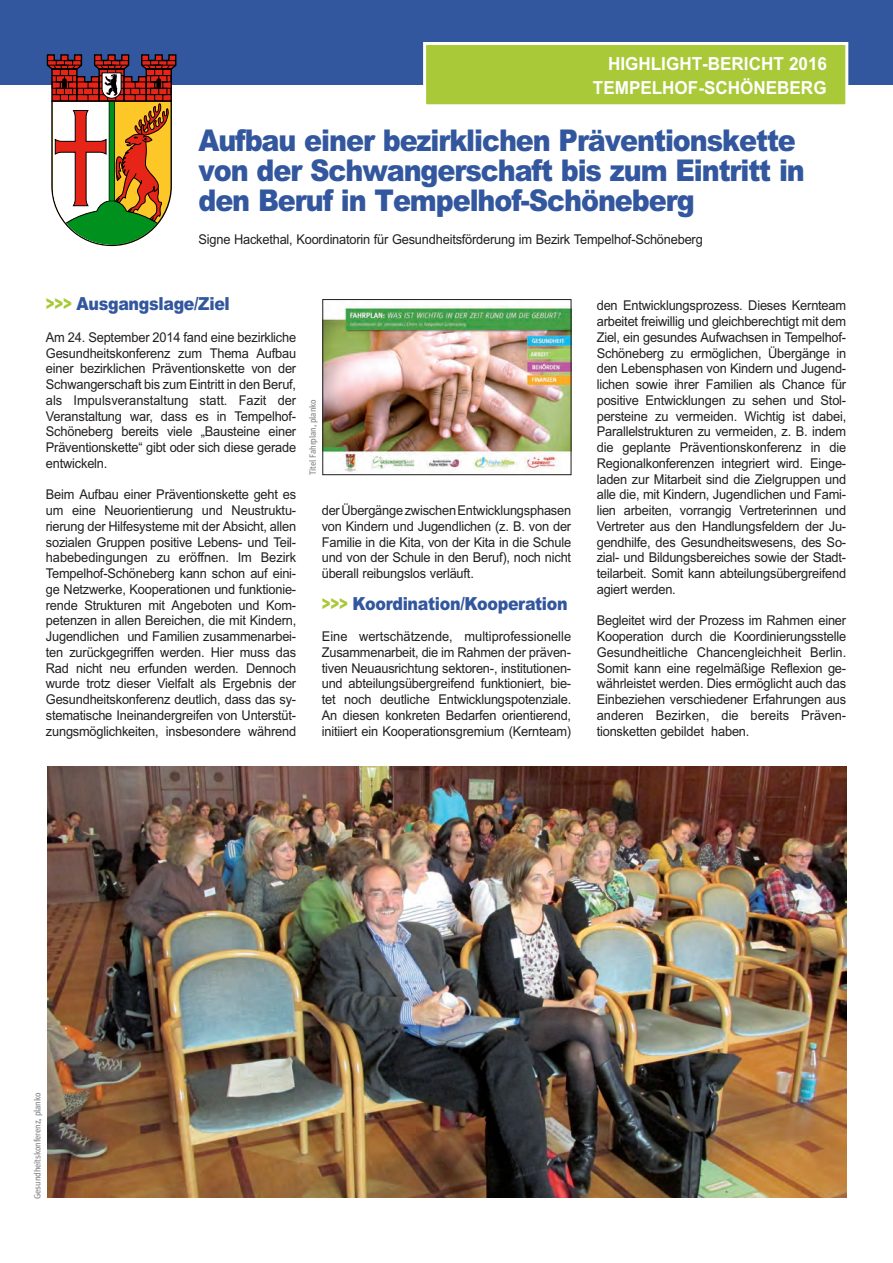
<style>
.page{position:relative;width:893px;height:1263px;background:#fff}
.page>*{position:absolute;margin:0;border:0;box-sizing:border-box;transform-origin:0 0}
.t1{font:900 30px/30px "Arial";letter-spacing:-.04em;color:#33579e;scale:.9 1}
.t2{font:900 18px "Arial";letter-spacing:-.02em;color:#33579e;scale:.88 1}
.t3{font:700 18px/24px "Arial";color:#fff;text-align:right;scale:.95 1}
.t4{font:13.5px/15.8px "Arial";letter-spacing:-.015em;color:#231f20;text-align:justify;scale:.95 1}
.t5{font:9px "Meta Plus";letter-spacing:-.015em;color:#808285;scale:.95 1}
.s1{font-style:inherit}
.s2{color:#a9c938}
</style>
<div class="page">
<div style="left:0;top:0;width:893px;height:85px;background:#33579e"></div>
<div style="left:425px;top:43px;width:422px;height:63px;background:#a9c938"></div>
<div style="left:423px;top:42px;width:425px;height:65px;border:3px solid #fff"></div>
<svg style="left:47px;top:54px;width:130px;height:192px"></svg>
<img style="left:48px;top:767px;width:798px;height:431px">
<img style="left:324px;top:306px;width:245px;height:167px">
<div style="left:322px;top:299px;width:249px;height:176px;border:1px solid #231f20"></div>
<h2 class="t3" style="left:593px;top:52px;width:248px">HIGHLIGHT-BERICHT 2016<br>TEMPELHOF<span class="s1">-</span>SCHÖNEBERG</h2>
<h1 class="t1" style="left:198px;top:126px;width:675px">Aufbau einer bezirklichen Präventionskette von der Schwangerschaft bis zum Eintritt in den Beruf in Tempelhof-Schöneberg</h1>
<p class="t4" style="left:198px;top:232px;width:532px">Signe Hackethal, Koordinatorin für Gesundheitsförderung im Bezirk Tempelhof-Schöneberg</p>
<h2 class="t2" style="left:46px;top:294px;width:211px"><span class="s2">&gt;&gt;&gt;</span> Ausgangslage/Ziel</h2>
<p class="t4" style="left:46px;top:329px;width:265px">Am 24. September 2014 fand eine bezirkliche Gesundheitskonferenz zum Thema Aufbau einer bezirklichen Präventionskette von der Schwangerschaft bis zum Eintritt in den Beruf, als Impulsveranstaltung statt. Fazit der Veranstaltung war, dass es in Tempelhof-Schöneberg bereits viele „Bausteine einer Präventionskette“ gibt oder sich diese gerade entwickeln.</p>
<p class="t4" style="left:46px;top:487px;width:265px">Beim Aufbau einer Präventionskette geht es um eine Neuorientierung und Neustruktu&shy;rierung der Hilfesysteme mit der Absicht, allen sozialen Gruppen positive Lebens- und Teil&shy;habebedingungen zu eröffnen. Im Bezirk Tempelhof-Schöneberg kann schon auf eini&shy;ge Netzwerke, Kooperationen und funktionie&shy;rende Strukturen mit Angeboten und Kom&shy;petenzen in allen Bereichen, die mit Kindern, Jugendlichen und Familien zusammenarbei&shy;ten zurückgegriffen werden. Hier muss das Rad nicht neu erfunden werden. Dennoch wurde trotz dieser Vielfalt als Ergebnis der Gesundheitskonferenz deutlich, dass das sy&shy;stematische Ineinandergreifen von Unterstüt&shy;zungsmöglichkeiten, insbesondere während</p>
<p class="t5" style="left:307px;top:475px;width:81px;rotate:-90deg">Titel Fahrplan, planko</p>
<p class="t4" style="left:322px;top:503px;width:264px">der Übergänge zwischen Entwicklungsphasen von Kindern und Jugendlichen (z. B. von der Familie in die Kita, von der Kita in die Schule und von der Schule in den Beruf), noch nicht überall reibungslos verläuft.</p>
<h2 class="t2" style="left:322px;top:593px;width:281px"><span class="s2">&gt;&gt;&gt;</span> Koordination/Kooperation</h2>
<p class="t4" style="left:322px;top:628px;width:264px">Eine wertschätzende, multiprofessionelle Zusammenarbeit, die im Rahmen der präven&shy;tiven Neuausrichtung sektoren-, institutionen&shy;und abteilungsübergreifend funktioniert, bie&shy;tet noch deutliche Entwicklungspotenziale.<br>An diesen konkreten Bedarfen orientierend, initiiert ein Kooperationsgremium (Kernteam)</p>
<p class="t4" style="left:597px;top:298px;width:264px">den Entwicklungsprozess. Dieses Kernteam arbeitet freiwillig und gleichberechtigt mit dem Ziel, ein gesundes Aufwachsen in Tempelhof-Schöneberg zu ermöglichen, Übergänge in den Lebensphasen von Kindern und Jugend&shy;lichen sowie ihrer Familien als Chance für positive Entwicklungen zu sehen und Stol&shy;persteine zu vermeiden. Wichtig ist dabei, Parallelstrukturen zu vermeiden, z. B. indem die geplante Präventionskonferenz in die Regionalkonferenzen integriert wird. Einge&shy;laden zur Mitarbeit sind die Zielgruppen und alle die, mit Kindern, Jugendlichen und Fami&shy;lien arbeiten, vorrangig Vertreterinnen und Vertreter aus den Handlungsfeldern der Ju&shy;gendhilfe, des Gesundheitswesens, des So&shy;zial- und Bildungsbereiches sowie der Stadt&shy;teilarbeit. Somit kann abteilungsübergreifend agiert werden.</p>
<p class="t4" style="left:597px;top:613px;width:264px">Begleitet wird der Prozess im Rahmen einer Kooperation durch die Koordinierungsstelle Gesundheitliche Chancengleichheit Berlin.<br>Somit kann eine regelmäßige Reflexion ge&shy;währleistet werden. Dies ermöglicht auch das Einbeziehen verschiedener Erfahrungen aus anderen Bezirken, die bereits Präven&shy;tionsketten gebildet haben.</p>
<p class="t5" style="left:32px;top:1199px;width:114px;rotate:-90deg">Gesundheitskonferenz, planko</p>
</div>
